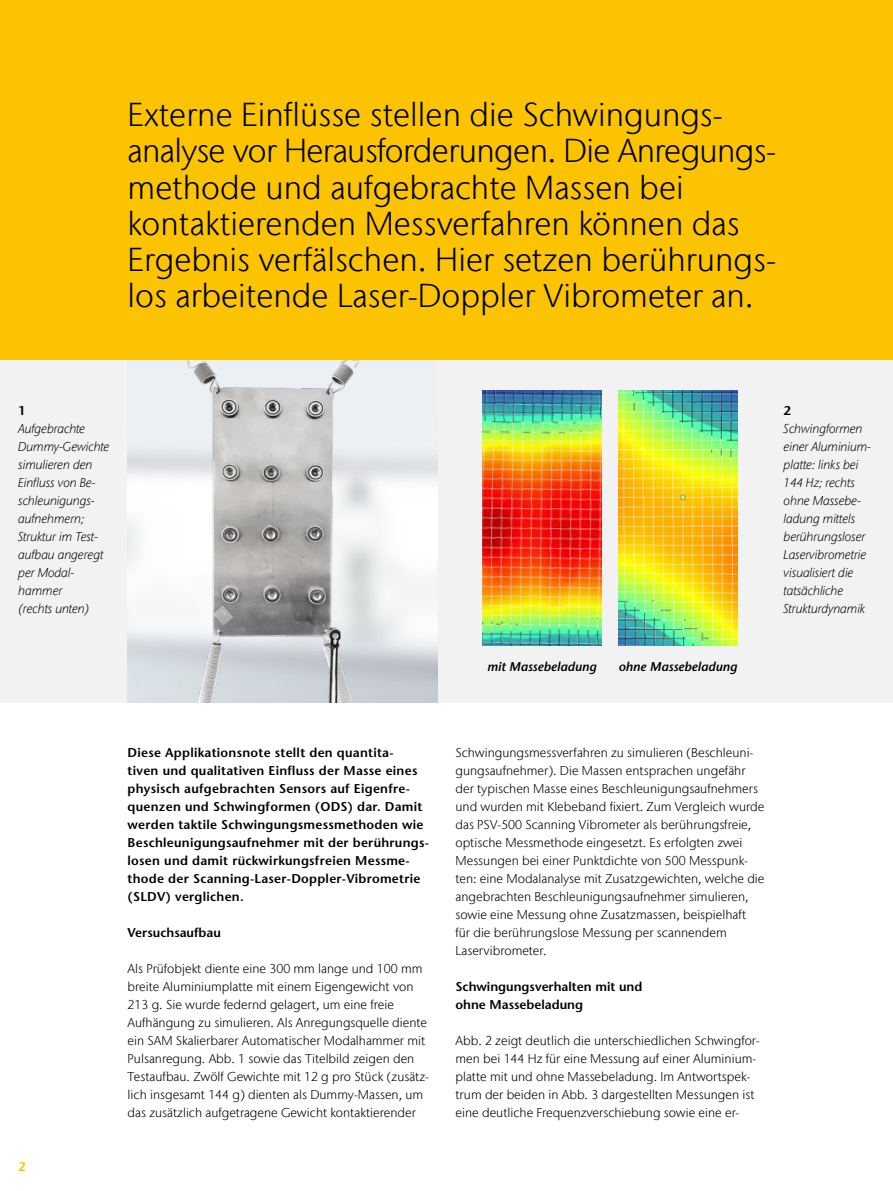
<style>
.page{position:relative;width:893px;height:1191px;background:#fff}
.page>*{position:absolute;margin:0;border:0;box-sizing:border-box;transform-origin:0 0}
.t1{font:300 33px/36px "Stone Sans IIITC Com";color:#000}
.t2{font:300 12.75px/18px "Stone Sans IIITC Com";color:#000}
.t3{font:600 12.75px/18px "Stone Sans";letter-spacing:.02em;color:#000}
.t4{font:italic 300 12.75px/18px "Stone Sans IIITC Com";color:#000}
.t5{font:600 12.75px/18px "Stone Sans";color:#000}
.t6{font:italic 600 12.75px "Stone Sans";color:#000}
.t7{font:600 12.75px "Stone Sans";color:#fcc400}
</style>
<div class="page">
<div style="left:0;top:0;width:893px;height:360px;background:#fcc400"></div>
<div style="left:0;top:360px;width:893px;height:342px;background:#f2f2f3"></div>
<img style="left:128px;top:447px;width:309px;height:255px">
<img style="left:158px;top:360px;width:218px;height:342px">
<img style="left:482px;top:390px;width:119px;height:255px">
<img style="left:618px;top:390px;width:119px;height:255px">
<p class="t1" style="left:128px;top:97px;width:650px">Externe Einflüsse stellen die Schwingungs&shy;analyse vor Herausforderungen. Die Anregungs&shy;methode und aufgebrachte Massen bei kontaktierenden Messverfahren können das Ergebnis verfälschen. Hier setzen berührungs&shy;los arbeitende Laser-Doppler Vibrometer an.</p>
<p class="t3" style="left:18px;top:401px;width:9px">1</p>
<p class="t4" style="left:18px;top:419px;width:93px">Aufgebrachte<br>Dummy-Gewichte simulieren den<br>Einfluss von Be&shy;schleunigungs&shy;aufnehmern;<br>Struktur im Test&shy;aufbau angeregt per Modal&shy;hammer<br>(rechts unten)</p>
<p class="t6" style="left:487px;top:658px;width:111px">mit Massebeladung</p>
<p class="t6" style="left:618px;top:658px;width:120px">ohne Massebeladung</p>
<p class="t3" style="left:784px;top:401px;width:9px">2</p>
<p class="t4" style="left:784px;top:419px;width:89px">Schwingformen einer Aluminium&shy;platte: links bei<br>144 Hz; rechts ohne Massebe&shy;ladung mittels berührungsloser<br>Laservibrometrie visualisiert die tatsächliche<br>Strukturdynamik</p>
<p class="t7" style="left:18px;top:1158px;width:9px">2</p>
<p class="t3" style="left:128px;top:743px;width:303px">Diese Applikationsnote stellt den quantita-<br>tiven und qualitativen Einfluss der Masse eines physisch aufgebrachten Sensors auf Eigenfre&shy;quenzen und Schwingformen (ODS) dar. Damit werden taktile Schwingungsmessmethoden wie Beschleunigungsaufnehmer mit der berührungs&shy;losen und damit rückwirkungsfreien Messme&shy;thode der Scanning-Laser-Doppler-Vibrometrie (SLDV) verglichen.</p>
<p class="t5" style="left:128px;top:923px;width:95px">Versuchsaufbau</p>
<p class="t2" style="left:128px;top:959px;width:303px">Als Prüfobjekt diente eine 300 mm lange und 100 mm breite Aluminiumplatte mit einem Eigengewicht von 213 g. Sie wurde federnd gelagert, um eine freie Aufhängung zu simulieren. Als Anregungsquelle diente ein SAM Skalierbarer Automatischer Modalhammer mit Pulsanregung. Abb. 1 sowie das Titelbild zeigen den Testaufbau. Zwölf Gewichte mit 12 g pro Stück (zusätz&shy;lich insgesamt 144 g) dienten als Dummy-Massen, um das zusätzlich aufgetragene Gewicht kontaktierender</p>
<p class="t2" style="left:455px;top:743px;width:311px">Schwingungsmessverfahren zu simulieren (Beschleuni&shy;gungsaufnehmer). Die Massen entsprachen ungefähr der typischen Masse eines Beschleunigungsaufnehmers und wurden mit Klebeband fixiert. Zum Vergleich wurde das PSV-500 Scanning Vibrometer als berührungsfreie, optische Messmethode eingesetzt. Es erfolgten zwei Messungen bei einer Punktdichte von 500 Messpunk&shy;ten: eine Modalanalyse mit Zusatzgewichten, welche die angebrachten Beschleunigungsaufnehmer simulieren, sowie eine Messung ohne Zusatzmassen, beispielhaft<br>für die berührungslose Messung per scannendem Laservibrometer.</p>
<p class="t5" style="left:455px;top:977px;width:188px">Schwingungsverhalten mit und ohne Massebeladung</p>
<p class="t2" style="left:455px;top:1031px;width:306px">Abb. 2 zeigt deutlich die unterschiedlichen Schwingfor&shy;men bei 144 Hz für eine Messung auf einer Aluminium&shy;platte mit und ohne Massebeladung. Im Antwortspek&shy;trum der beiden in Abb. 3 dargestellten Messungen ist eine deutliche Frequenzverschiebung sowie eine er-</p>
</div>
